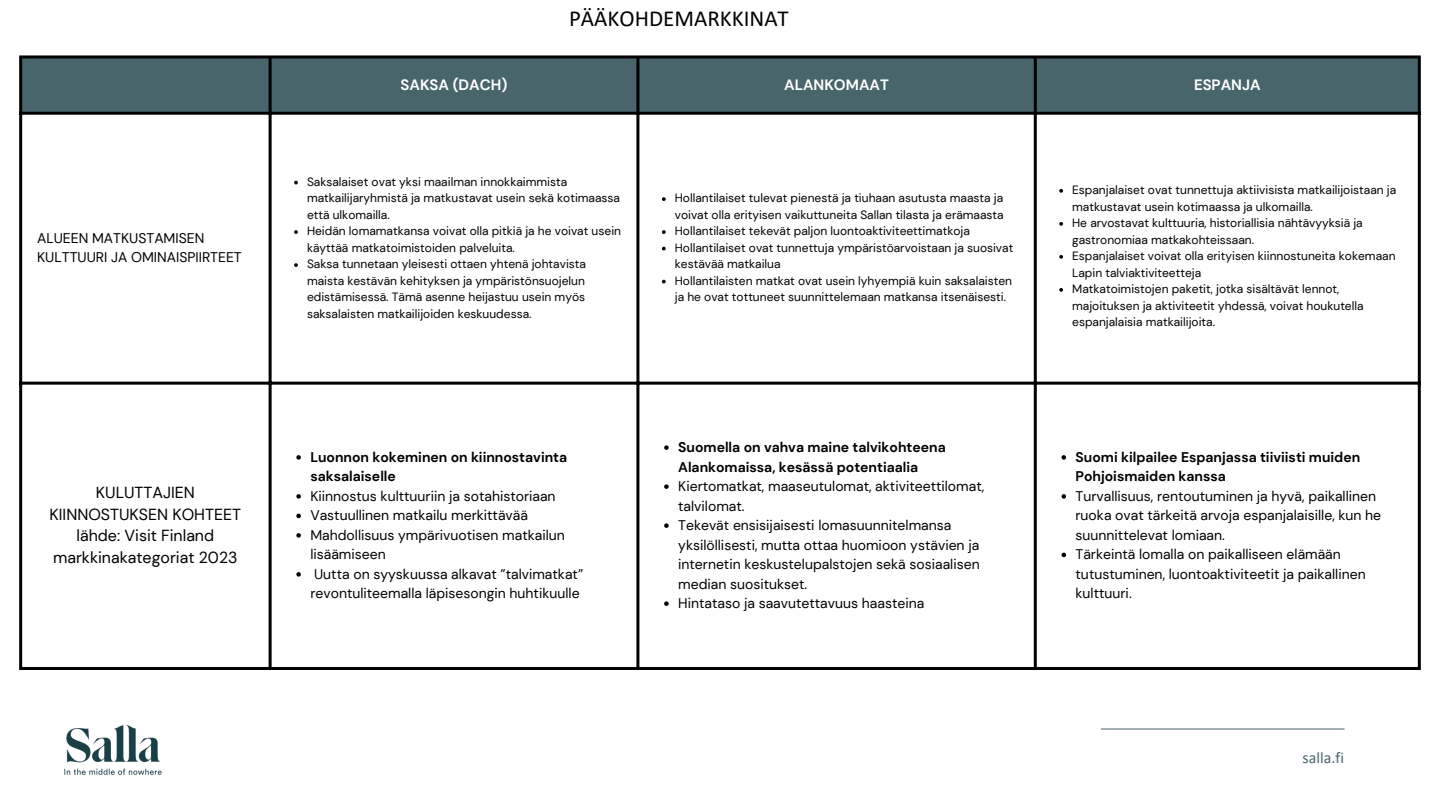
<style>
.page{position:relative;width:1440px;height:810px;background:#fff}
.page>*{position:absolute;margin:0;border:0;box-sizing:border-box;transform-origin:0 0}
.t1{font:23px "Calibri";color:#000}
.t2{font:16px/21.8px "DM Sans";color:#000;text-align:center}
.t3{font:16px "Calibri";color:#49656c}
.t4{font:700 15px "DM Sans";color:#fff}
.t5{font:14px/19.5px "DM Sans";color:#000}
.t6{font:700 14px/19.5px "DM Sans";color:#000}
.t7{font:12px/16.5px "DM Sans";color:#000}
</style>
<div class="page">
<div style="left:22px;top:58px;width:1396px;height:54px;background:#49656c"></div>
<svg style="left:294px;top:181px;width:4px;height:3px"></svg>
<svg style="left:294px;top:230px;width:4px;height:4px"></svg>
<svg style="left:294px;top:263px;width:4px;height:4px"></svg>
<svg style="left:662px;top:197px;width:4px;height:4px"></svg>
<svg style="left:662px;top:230px;width:4px;height:4px"></svg>
<svg style="left:662px;top:247px;width:4px;height:3px"></svg>
<svg style="left:662px;top:280px;width:4px;height:3px"></svg>
<svg style="left:1059px;top:189px;width:4px;height:4px"></svg>
<svg style="left:1059px;top:222px;width:4px;height:4px"></svg>
<svg style="left:1059px;top:255px;width:4px;height:4px"></svg>
<svg style="left:1059px;top:288px;width:4px;height:4px"></svg>
<svg style="left:296px;top:455px;width:5px;height:5px"></svg>
<svg style="left:296px;top:494px;width:5px;height:5px"></svg>
<svg style="left:296px;top:514px;width:5px;height:4px"></svg>
<svg style="left:296px;top:533px;width:5px;height:5px"></svg>
<svg style="left:296px;top:572px;width:5px;height:5px"></svg>
<svg style="left:664px;top:445px;width:5px;height:5px"></svg>
<svg style="left:664px;top:484px;width:5px;height:5px"></svg>
<svg style="left:664px;top:523px;width:5px;height:5px"></svg>
<svg style="left:664px;top:601px;width:5px;height:5px"></svg>
<svg style="left:1062px;top:455px;width:4px;height:5px"></svg>
<svg style="left:1062px;top:494px;width:4px;height:5px"></svg>
<svg style="left:1062px;top:553px;width:4px;height:4px"></svg>
<hr style="left:19px;top:58px;width:3px;height:609px;background:#000">
<hr style="left:269px;top:58px;width:3px;height:609px;background:#000">
<hr style="left:636px;top:58px;width:3px;height:609px;background:#000">
<hr style="left:1034px;top:58px;width:3px;height:609px;background:#000">
<hr style="left:1418px;top:58px;width:3px;height:609px;background:#000">
<hr style="left:19px;top:55px;width:1402px;height:3px;background:#000">
<hr style="left:19px;top:112px;width:1402px;height:3px;background:#000">
<hr style="left:19px;top:382px;width:1402px;height:3px;background:#000">
<hr style="left:19px;top:667px;width:1402px;height:3px;background:#000">
<hr style="left:1101px;top:729px;width:244px;height:1px;background:#49656c">
<img style="left:64px;top:725px;width:98px;height:50px">
<p class="t5" style="left:37px;top:228px;width:206px">ALUEEN MATKUSTAMISEN<br>KULTTUURI JA OMINAISPIIRTEET</p>
<p class="t2" style="left:50px;top:482px;width:193px">KULUTTAJIEN<br>KIINNOSTUKSEN KOHTEET lähde: Visit Finland markkinakategoriat 2023</p>
<p class="t1" style="left:569px;top:9px;width:221px">PÄÄKOHDEMARKKINAT</p>
<p class="t4" style="left:401px;top:75px;width:108px">SAKSA (DACH)</p>
<p class="t4" style="left:784px;top:75px;width:106px">ALANKOMAAT</p>
<p class="t4" style="left:1194px;top:75px;width:68px">ESPANJA</p>
<p class="t7" style="left:307px;top:174px;width:315px">Saksalaiset ovat yksi maailman innokkaimmista matkailijaryhmistä ja matkustavat usein sekä kotimaassa että ulkomailla.</p>
<p class="t7" style="left:307px;top:223px;width:316px">Heidän lomamatkansa voivat olla pitkiä ja he voivat usein käyttää matkatoimistoiden palveluita.</p>
<p class="t7" style="left:307px;top:256px;width:281px;text-align:justify">Saksa tunnetaan yleisesti ottaen yhtenä johtavista maista kestävän kehityksen ja ympäristönsuojelun edistämisessä. Tämä asenne heijastuu usein myös saksalaisten matkailijoiden keskuudessa.</p>
<p class="t6" style="left:310px;top:447px;width:258px">Luonnon kokeminen on kiinnostavinta saksalaiselle</p>
<p class="t5" style="left:310px;top:486px;width:247px">Kiinnostus kulttuuriin ja sotahistoriaan</p>
<p class="t5" style="left:310px;top:506px;width:219px">Vastuullinen matkailu merkittävää</p>
<p class="t5" style="left:310px;top:525px;width:256px">Mahdollisuus ympärivuotisen matkailun lisäämiseen</p>
<p class="t5" style="left:310px;top:564px;width:274px">Uutta on syyskuussa alkavat ”talvimatkat” revontuliteemalla läpisesongin huhtikuulle</p>
<p class="t7" style="left:675px;top:190px;width:330px">Hollantilaiset tulevat pienestä ja tiuhaan asutusta maasta ja voivat olla erityisen vaikuttuneita Sallan tilasta ja erämaasta</p>
<p class="t7" style="left:675px;top:223px;width:297px">Hollantilaiset tekevät paljon luontoaktiviteettimatkoja</p>
<p class="t7" style="left:675px;top:240px;width:340px">Hollantilaiset ovat tunnettuja ympäristöarvoistaan ja suosivat kestävää matkailua</p>
<p class="t7" style="left:675px;top:273px;width:339px">Hollantilaisten matkat ovat usein lyhyempiä kuin saksalaisten ja he ovat tottuneet suunnittelemaan matkansa itsenäisesti.</p>
<p class="t6" style="left:678px;top:438px;width:269px">Suomella on vahva maine talvikohteena<br>Alankomaissa, kesässä potentiaalia</p>
<p class="t5" style="left:678px;top:477px;width:308px">Kiertomatkat, maaseutulomat, aktiviteettilomat, talvilomat.</p>
<p class="t5" style="left:678px;top:516px;width:303px">Tekevät ensisijaisesti lomasuunnitelmansa yksilöllisesti, mutta ottaa huomioon ystävien ja internetin keskustelupalstojen sekä sosiaalisen median suositukset.</p>
<p class="t5" style="left:678px;top:594px;width:248px">Hintataso ja saavutettavuus haasteina</p>
<p class="t7" style="left:1072px;top:182px;width:326px">Espanjalaiset ovat tunnettuja aktiivisista matkailijoistaan ja matkustavat usein kotimaassa ja ulkomailla.</p>
<p class="t7" style="left:1072px;top:215px;width:292px">He arvostavat kulttuuria, historiallisia nähtävyyksiä ja gastronomiaa matkakohteissaan.</p>
<p class="t7" style="left:1072px;top:248px;width:325px">Espanjalaiset voivat olla erityisen kiinnostuneita kokemaan<br>Lapin talviaktiviteetteja</p>
<p class="t7" style="left:1072px;top:281px;width:293px">Matkatoimistojen paketit, jotka sisältävät lennot, majoituksen ja aktiviteetit yhdessä, voivat houkutella espanjalaisia matkailijoita.</p>
<p class="t6" style="left:1076px;top:447px;width:286px">Suomi kilpailee Espanjassa tiiviisti muiden<br>Pohjoismaiden kanssa</p>
<p class="t5" style="left:1076px;top:486px;width:307px">Turvallisuus, rentoutuminen ja hyvä, paikallinen ruoka ovat tärkeitä arvoja espanjalaisille, kun he suunnittelevat lomiaan.</p>
<p class="t5" style="left:1076px;top:545px;width:292px">Tärkeintä lomalla on paikalliseen elämään tutustuminen, luontoaktiviteetit ja paikallinen kulttuuri.</p>
<p class="t3" style="left:1303px;top:751px;width:43px">salla.fi</p>
</div>
